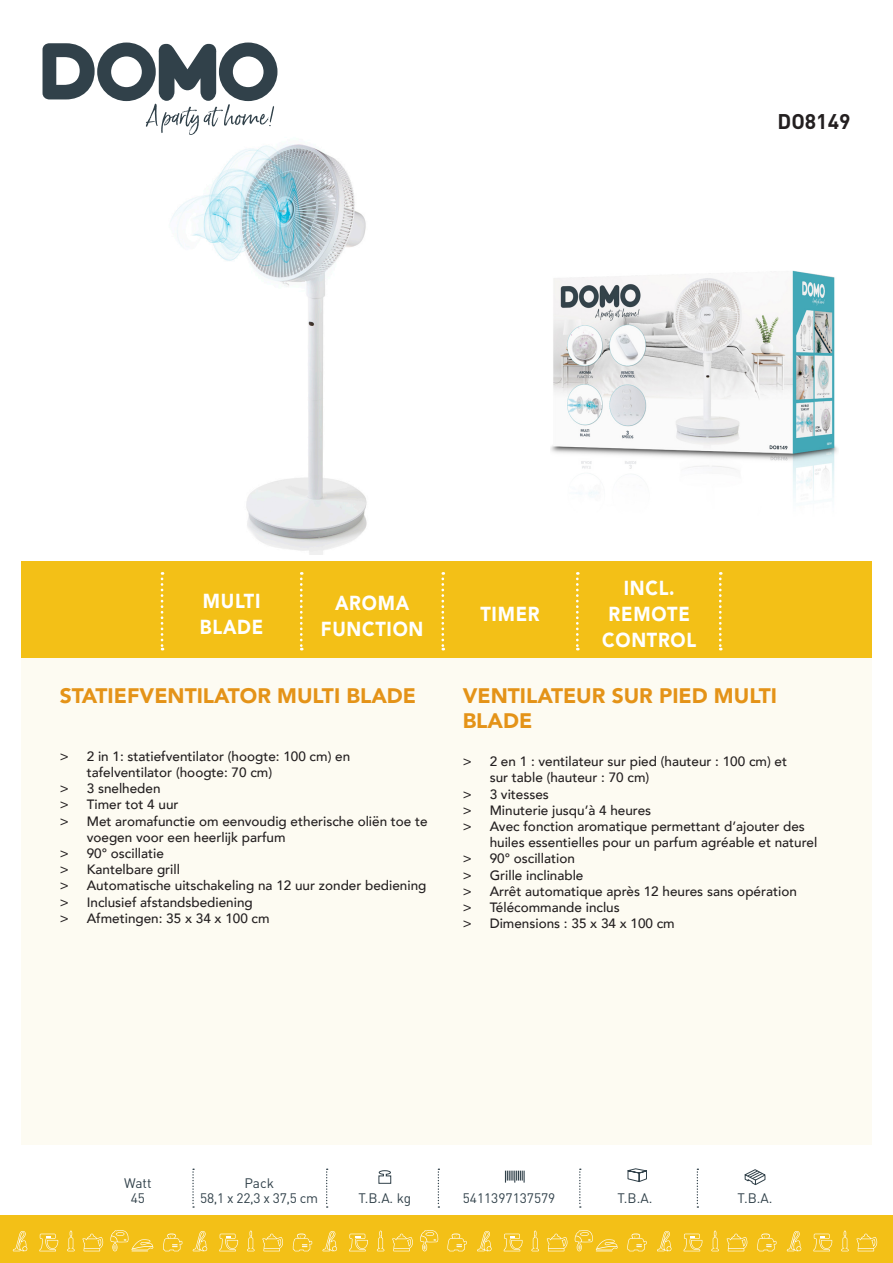
<style>
.page{position:relative;width:893px;height:1263px;background:#fff}
.page>*{position:absolute;margin:0;border:0;box-sizing:border-box;transform-origin:0 0}
.Titel{font:900 21px/25.2px "Avenir";color:#e49318}
.Modelnummer{font:700 21px "DIN";color:#231f20}
.Product_leeg{font:900 20.25px "Avenir";letter-spacing:.04em;color:#fff;scale:.9 1}
.t1{font:13.65px "DIN";color:#31414a}
.t2{font:500 13.5px/16.2px "Avenir";color:#231f20}
</style>
<div class="page">
<div style="left:21px;top:658px;width:851px;height:486px;background:#fdfbf2"></div>
<svg style="left:43px;top:43px;width:234px;height:92px"></svg>
<div style="left:0;top:1215px;width:893px;height:48px;background:#f3c017"></div>
<svg style="left:505px;top:1170px;width:20px;height:12px"></svg>
<svg style="left:378px;top:1170px;width:14px;height:14px"></svg>
<svg style="left:627px;top:1168px;width:20px;height:14px"></svg>
<svg style="left:744px;top:1169px;width:22px;height:16px"></svg>
<svg style="left:192px;top:1168px;width:2px;height:40px"></svg>
<svg style="left:326px;top:1168px;width:2px;height:40px"></svg>
<svg style="left:438px;top:1168px;width:1px;height:40px"></svg>
<svg style="left:579px;top:1168px;width:2px;height:40px"></svg>
<svg style="left:697px;top:1168px;width:1px;height:40px"></svg>
<svg style="left:13px;top:1231px;width:14px;height:20px"></svg>
<svg style="left:67px;top:1230px;width:8px;height:21px"></svg>
<svg style="left:82px;top:1233px;width:21px;height:18px"></svg>
<svg style="left:39px;top:1234px;width:19px;height:17px"></svg>
<svg style="left:110px;top:1230px;width:43px;height:21px"></svg>
<svg style="left:193px;top:1231px;width:14px;height:20px"></svg>
<svg style="left:163px;top:1233px;width:19px;height:18px"></svg>
<svg style="left:247px;top:1230px;width:8px;height:21px"></svg>
<svg style="left:262px;top:1233px;width:21px;height:18px"></svg>
<svg style="left:219px;top:1234px;width:19px;height:17px"></svg>
<svg style="left:323px;top:1231px;width:14px;height:20px"></svg>
<svg style="left:293px;top:1233px;width:19px;height:18px"></svg>
<svg style="left:377px;top:1230px;width:7px;height:21px"></svg>
<svg style="left:420px;top:1230px;width:19px;height:21px"></svg>
<svg style="left:392px;top:1233px;width:21px;height:18px"></svg>
<svg style="left:349px;top:1234px;width:19px;height:17px"></svg>
<svg style="left:477px;top:1231px;width:15px;height:20px"></svg>
<svg style="left:447px;top:1233px;width:20px;height:18px"></svg>
<svg style="left:531px;top:1230px;width:8px;height:21px"></svg>
<svg style="left:547px;top:1233px;width:20px;height:18px"></svg>
<svg style="left:504px;top:1234px;width:18px;height:17px"></svg>
<svg style="left:574px;top:1230px;width:44px;height:21px"></svg>
<svg style="left:657px;top:1231px;width:14px;height:20px"></svg>
<svg style="left:627px;top:1233px;width:20px;height:18px"></svg>
<svg style="left:711px;top:1230px;width:8px;height:21px"></svg>
<svg style="left:727px;top:1233px;width:20px;height:18px"></svg>
<svg style="left:684px;top:1234px;width:18px;height:17px"></svg>
<svg style="left:787px;top:1231px;width:14px;height:20px"></svg>
<svg style="left:757px;top:1233px;width:19px;height:18px"></svg>
<svg style="left:841px;top:1230px;width:8px;height:21px"></svg>
<svg style="left:856px;top:1233px;width:21px;height:18px"></svg>
<svg style="left:813px;top:1234px;width:19px;height:17px"></svg>
<div style="left:21px;top:561px;width:851px;height:97px;background:#f3c017"></div>
<svg style="left:300px;top:572px;width:3px;height:78px"></svg>
<svg style="left:441px;top:572px;width:3px;height:78px"></svg>
<svg style="left:576px;top:572px;width:3px;height:78px"></svg>
<svg style="left:719px;top:572px;width:3px;height:78px"></svg>
<svg style="left:161px;top:572px;width:2px;height:78px"></svg>
<img style="left:170px;top:144px;width:197px;height:411px">
<img style="left:551px;top:270px;width:286px;height:228px">
<p class="Modelnummer" style="left:777px;top:108px;width:74px">DO8149</p>
<p class="Product_leeg" style="left:203px;top:584px;width:65px">MULTI</p>
<p class="Product_leeg" style="left:200px;top:610px;width:72px">BLADE</p>
<p class="Product_leeg" style="left:335px;top:585px;width:84px">AROMA</p>
<p class="Product_leeg" style="left:321px;top:611px;width:116px">FUNCTION</p>
<p class="Titel" style="left:60px;top:683px;width:358px">STATIEFVENTILATOR MULTI BLADE</p>
<p class="t2" style="left:87px;top:747px;width:265px;text-indent:-27px">&gt; 2 in 1: statiefventilator (hoogte: 100 cm) en tafelventilator (hoogte: 70 cm)</p>
<p class="t2" style="left:60px;top:780px;width:102px">&gt; 3 snelheden</p>
<p class="t2" style="left:60px;top:796px;width:120px">&gt; Timer tot 4 uur</p>
<p class="t2" style="left:87px;top:812px;width:342px;text-indent:-27px">&gt; Met aromafunctie om eenvoudig etherische oliën toe te voegen voor een heerlijk parfum</p>
<p class="t2" style="left:60px;top:844px;width:106px">&gt; 90° oscillatie</p>
<p class="t2" style="left:60px;top:861px;width:122px">&gt; Kantelbare grill</p>
<p class="t2" style="left:60px;top:877px;width:368px">&gt; Automatische uitschakeling na 12 uur zonder bediening</p>
<p class="t2" style="left:60px;top:893px;width:194px">&gt; Inclusief afstandsbediening</p>
<p class="t2" style="left:60px;top:909px;width:211px">&gt; Afmetingen: 35 x 34 x 100 cm</p>
<p class="Product_leeg" style="left:480px;top:597px;width:67px">TIMER</p>
<p class="Product_leeg" style="left:624px;top:571px;width:58px">INCL.</p>
<p class="Product_leeg" style="left:609px;top:597px;width:92px">REMOTE</p>
<p class="Product_leeg" style="left:602px;top:623px;width:106px">CONTROL</p>
<p class="Titel" style="left:463px;top:683px;width:316px">VENTILATEUR SUR PIED MULTI<br>BLADE</p>
<p class="t2" style="left:490px;top:753px;width:299px;text-indent:-27px">&gt; 2 en 1 : ventilateur sur pied (hauteur : 100 cm) et sur table (hauteur : 70 cm)</p>
<p class="t2" style="left:463px;top:785px;width:88px">&gt; 3 vitesses</p>
<p class="t2" style="left:463px;top:801px;width:190px">&gt; Minuterie jusqu’à 4 heures</p>
<p class="t2" style="left:490px;top:817px;width:329px;text-indent:-27px">&gt; Avec fonction aromatique permettant d’ajouter des huiles essentielles pour un parfum agréable et naturel</p>
<p class="t2" style="left:463px;top:850px;width:114px">&gt; 90° oscillation</p>
<p class="t2" style="left:463px;top:866px;width:122px">&gt; Grille inclinable</p>
<p class="t2" style="left:463px;top:882px;width:336px">&gt; Arrêt automatique après 12 heures sans opération</p>
<p class="t2" style="left:463px;top:898px;width:159px">&gt; Télécommande inclus</p>
<p class="t2" style="left:463px;top:915px;width:214px">&gt; Dimensions : 35 x 34 x 100 cm</p>
<p class="t1" style="left:124px;top:1174px;width:29px">Watt</p>
<p class="t1" style="left:131px;top:1189px;width:16px">45</p>
<p class="t1" style="left:358px;top:1189px;width:54px">T.B.A. kg</p>
<p class="t1" style="left:463px;top:1189px;width:94px">5411397137579</p>
<p class="t1" style="left:618px;top:1189px;width:36px">T.B.A.</p>
<p class="t1" style="left:738px;top:1190px;width:36px">T.B.A.</p>
<p class="t1" style="left:244px;top:1174px;width:31px">Pack</p>
<p class="t1" style="left:200px;top:1189px;width:120px">58,1 x 22,3 x 37,5 cm</p>
</div>
